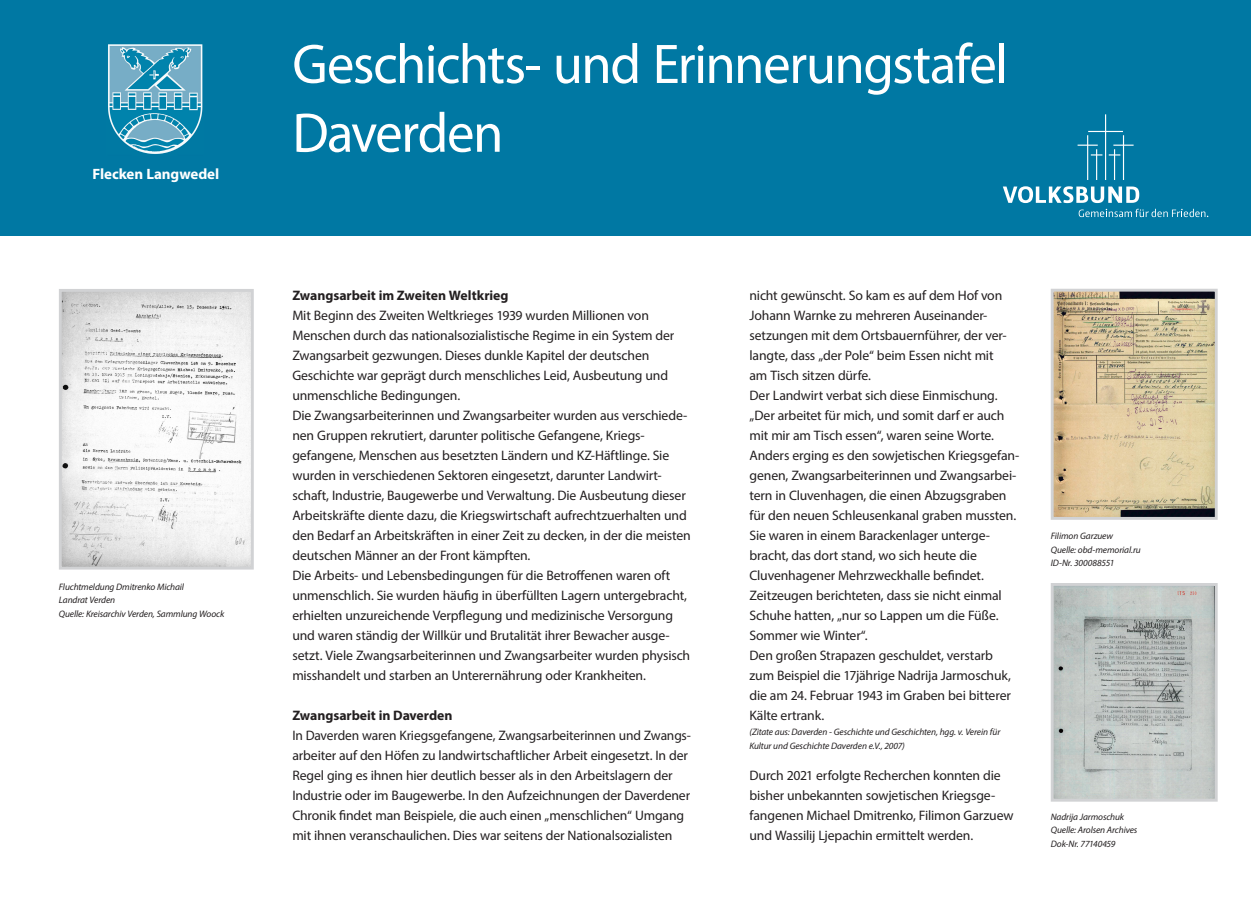
<style>
.page{position:relative;width:1251px;height:897px;background:#fff}
.page>*{position:absolute;margin:0;border:0;box-sizing:border-box;transform-origin:0 0}
.t1{font:56.25px/68.8px "Myriad Pro";letter-spacing:-.025em;color:#fff}
.t2{font:700 15px "Myriad Pro";letter-spacing:-.005em;color:#fff}
.t3{font:13.75px/20px "Myriad Pro";letter-spacing:-.01em;color:#231f20}
.t4{font:700 13.75px "Myriad Pro";letter-spacing:-.005em;color:#231f20}
.t5{font:italic 9.38px/13.4px "Myriad Pro";letter-spacing:-.01em;color:#231f20}
</style>
<div class="page">
<div style="left:0;top:0;width:1251px;height:236px;background:#0078a3"></div>
<svg style="left:1077px;top:114px;width:56px;height:66px"></svg>
<svg style="left:1003px;top:186px;width:136px;height:17px"></svg>
<svg style="left:1078px;top:209px;width:130px;height:8px"></svg>
<img style="left:1055px;top:587px;width:158px;height:210px">
<div style="left:1051px;top:583px;width:166px;height:218px;border:3px solid #d1d2d4"></div>
<img style="left:1055px;top:293px;width:158px;height:222px">
<div style="left:1051px;top:289px;width:166px;height:230px;border:3px solid #d1d2d4"></div>
<img style="left:63px;top:293px;width:187px;height:272px">
<div style="left:59px;top:289px;width:195px;height:280px;border:3px solid #d1d2d4"></div>
<img style="left:108px;top:44px;width:95px;height:110px">
<p class="t2" style="left:92px;top:164px;width:128px">Flecken Langwedel</p>
<p class="t5" style="left:59px;top:580px;width:167px">Fluchtmeldung Dmitrenko Michail<br>Landrat Verden<br>Quelle: Kreisarchiv Verden, Sammlung Woock</p>
<h1 class="t1" style="left:292px;top:29px;width:717px">Geschichts- und Erinnerungstafel<br>Daverden</h1>
<p class="t4" style="left:292px;top:286px;width:218px">Zwangsarbeit im Zweiten Weltkrieg</p>
<p class="t3" style="left:292px;top:305px;width:400px">Mit Beginn des Zweiten Weltkrieges 1939 wurden Millionen von Menschen durch das nationalsozialistische Regime in ein System der Zwangsarbeit gezwungen. Dieses dunkle Kapitel der deutschen Geschichte war geprägt durch menschliches Leid, Ausbeutung und unmenschliche Bedingungen.<br>Die Zwangsarbeiterinnen und Zwangsarbeiter wurden aus verschiede&shy;nen Gruppen rekrutiert, darunter politische Gefangene, Kriegs&shy;gefangene, Menschen aus besetzten Ländern und KZ-Häftlinge. Sie wurden in verschiedenen Sektoren eingesetzt, darunter Landwirt&shy;schaft, Industrie, Baugewerbe und Verwaltung. Die Ausbeutung dieser Arbeitskräfte diente dazu, die Kriegswirtschaft aufrechtzuerhalten und den Bedarf an Arbeitskräften in einer Zeit zu decken, in der die meisten deutschen Männer an der Front kämpften.<br>Die Arbeits- und Lebensbedingungen für die Betroffenen waren oft unmenschlich. Sie wurden häufig in überfüllten Lagern untergebracht, erhielten unzureichende Verpflegung und medizinische Versorgung und waren ständig der Willkür und Brutalität ihrer Bewacher ausge&shy;setzt. Viele Zwangsarbeiterinnen und Zwangsarbeiter wurden physisch misshandelt und starben an Unterernährung oder Krankheiten.</p>
<p class="t4" style="left:292px;top:706px;width:162px">Zwangsarbeit in Daverden</p>
<p class="t3" style="left:292px;top:725px;width:399px">In Daverden waren Kriegsgefangene, Zwangsarbeiterinnen und Zwangs&shy;arbeiter auf den Höfen zu landwirtschaftlicher Arbeit eingesetzt. In der Regel ging es ihnen hier deutlich besser als in den Arbeitslagern der Industrie oder im Baugewerbe. In den Aufzeichnungen der Daverdener Chronik findet man Beispiele, die auch einen „menschlichen“ Umgang mit ihnen veranschaulichen. Dies war seitens der Nationalsozialisten</p>
<p class="t3" style="left:749px;top:285px;width:271px">nicht gewünscht. So kam es auf dem Hof von Johann Warnke zu mehreren Auseinander&shy;setzungen mit dem Ortsbauernführer, der ver&shy;langte, dass „der Pole“ beim Essen nicht mit<br>am Tisch sitzen dürfe.<br>Der Landwirt verbat sich diese Einmischung. „Der arbeitet für mich, und somit darf er auch mit mir am Tisch essen“, waren seine Worte.<br>Anders erging es den sowjetischen Kriegsgefan&shy;genen, Zwangsarbeiterinnen und Zwangsarbei&shy;tern in Cluvenhagen, die einen Abzugsgraben für den neuen Schleusenkanal graben mussten.<br>Sie waren in einem Barackenlager unterge&shy;bracht, das dort stand, wo sich heute die Cluvenhagener Mehrzweckhalle befindet.<br>Zeitzeugen berichteten, dass sie nicht einmal Schuhe hatten, „nur so Lappen um die Füße.<br>Sommer wie Winter“.<br>Den großen Strapazen geschuldet, verstarb zum Beispiel die 17jährige Nadrija Jarmoschuk, die am 24. Februar 1943 im Graben bei bitterer Kälte ertrank.</p>
<p class="t5" style="left:749px;top:725px;width:252px">(Zitate aus: Daverden - Geschichte und Geschichten, hgg. v. Verein für<br>Kultur und Geschichte Daverden e.V., 2007)</p>
<p class="t3" style="left:749px;top:765px;width:265px">Durch 2021 erfolgte Recherchen konnten die bisher unbekannten sowjetischen Kriegsge&shy;fangenen Michael Dmitrenko, Filimon Garzuew und Wassilij Ljepachin ermittelt werden.</p>
<p class="t5" style="left:1051px;top:529px;width:92px">Filimon Garzuew<br>Quelle: obd-memorial.ru<br>ID-Nr. 300088551</p>
<p class="t5" style="left:1051px;top:809px;width:88px">Nadrija Jarmoschuk<br>Quelle: Arolsen Archives<br>Dok-Nr. 77140459</p>
</div>
